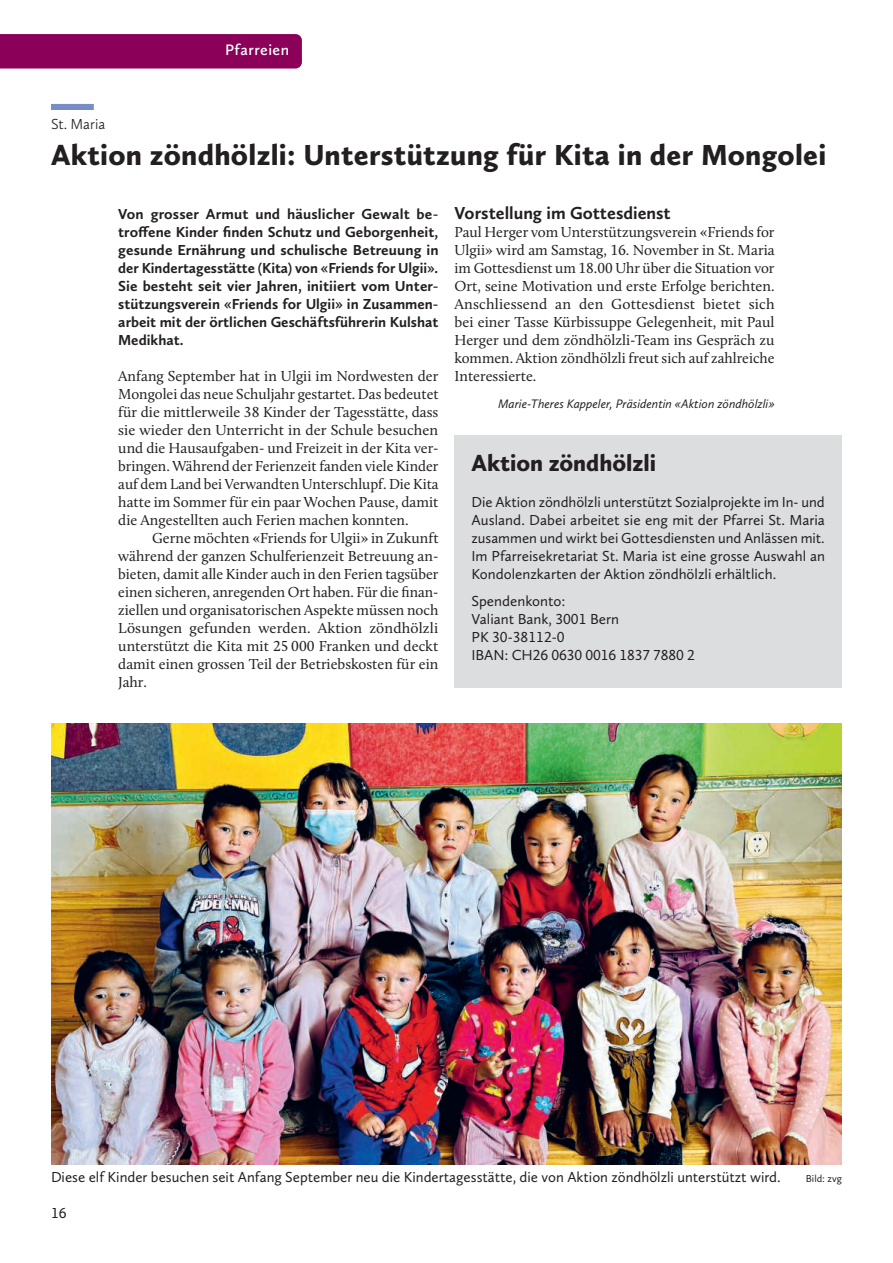
<style>
.page{position:relative;width:893px;height:1263px;background:#fff}
.page>*{position:absolute;margin:0;border:0;box-sizing:border-box;transform-origin:0 0}
.t1{font:900 30px "Calluna Sans";letter-spacing:.01em;color:#231f20}
.t2{font:900 24px "Calluna Sans";color:#231f20}
.t3{font:700 18px "Calluna Sans";color:#231f20}
.t4{font:600 15.75px "Calluna Sans";letter-spacing:.03em;color:#fff}
.t5{font:15px/18px "Calluna";color:#231f20;text-align:justify}
.t6{font:15px/18px "Calluna Sans";color:#231f20;text-align:justify}
.t7{font:700 15px/18px "Calluna Sans";color:#231f20;text-align:justify}
.t8{font:300 15px "Calluna Sans";color:#231f20}
.t9{font:italic 12.75px "Calluna Sans";color:#231f20}
.t10{font:10.5px "Calluna Sans";color:#231f20}
</style>
<div class="page">
<div style="left:51px;top:104px;width:43px;height:6px;background:#788dc7"></div>
<img style="left:51px;top:723px;width:791px;height:441px">
<div style="left:455px;top:435px;width:387px;height:252px;background:#dcdddf"></div>
<div style="left:0;top:34px;width:302px;height:35px;background:#8b0159"></div>
<p class="t4" style="left:225px;top:40px;width:66px">Pfarreien</p>
<p class="t8" style="left:51px;top:115px;width:56px">St. Maria</p>
<h1 class="t1" style="left:51px;top:136px;width:777px">Aktion zöndhölzli: Unterstützung für Kita in der Mongolei</h1>
<p class="t7" style="left:118px;top:205px;width:322px">Von grosser Armut und häuslicher Gewalt be&shy;troffene Kinder finden Schutz und Geborgenheit, gesunde Ernährung und schulische Betreuung in der Kindertagesstätte (Kita) von «Friends for Ulgii».<br>Sie besteht seit vier Jahren, initiiert vom Unter&shy;stützungsverein «Friends for Ulgii» in Zusammen&shy;arbeit mit der örtlichen Geschäftsführerin Kulshat Medikhat.</p>
<p class="t5" style="left:118px;top:367px;width:322px">Anfang September hat in Ulgii im Nordwesten der Mongolei das neue Schuljahr gestartet. Das bedeutet für die mittlerweile 38 Kinder der Tagesstätte, dass sie wieder den Unterricht in der Schule besuchen und die Hausaufgaben- und Freizeit in der Kita ver&shy;bringen. Während der Ferienzeit fanden viele Kinder auf dem Land bei Verwandten Unterschlupf. Die Kita hatte im Sommer für ein paar Wochen Pause, damit die Angestellten auch Ferien machen konnten.</p>
<p class="t5" style="left:118px;top:529px;width:322px;text-indent:34px">Gerne möchten «Friends for Ulgii» in Zukunft während der ganzen Schulferienzeit Betreuung an&shy;bieten, damit alle Kinder auch in den Ferien tagsüber einen sicheren, anregenden Ort haben. Für die finan&shy;ziellen und organisatorischen Aspekte müssen noch Lösungen gefunden werden. Aktion zöndhölzli unterstützt die Kita mit 25 000 Franken und deckt damit einen grossen Teil der Betriebskosten für ein Jahr.</p>
<p class="t3" style="left:455px;top:202px;width:218px">Vorstellung im Gottesdienst</p>
<p class="t5" style="left:455px;top:223px;width:322px">Paul Herger vom Unterstützungsverein «Friends for Ulgii» wird am Samstag, 16. November in St. Maria im Gottesdienst um 18.00 Uhr über die Situation vor Ort, seine Motivation und erste Erfolge berichten.<br>Anschliessend an den Gottesdienst bietet sich bei einer Tasse Kürbissuppe Gelegenheit, mit Paul Herger und dem zöndhölzli-Team ins Gespräch zu kommen. Aktion zöndhölzli freut sich auf zahlreiche Interessierte.</p>
<p class="t9" style="left:498px;top:396px;width:278px">Marie-Theres Kappeler, Präsidentin «Aktion zöndhölzli»</p>
<h2 class="t2" style="left:472px;top:448px;width:186px">Aktion zöndhölzli</h2>
<p class="t6" style="left:472px;top:493px;width:355px">Die Aktion zöndhölzli unterstützt Sozialprojekte im In- und Ausland. Dabei arbeitet sie eng mit der Pfarrei St. Maria zusammen und wirkt bei Gottesdiensten und Anlässen mit.<br>Im Pfarreisekretariat St. Maria ist eine grosse Auswahl an Kondolenzkarten der Aktion zöndhölzli erhältlich.</p>
<p class="t6" style="left:472px;top:592px;width:225px;text-align:left">Spendenkonto:<br>Valiant Bank, 3001 Bern<br>PK 30-38112-0<br>IBAN: CH26 0630 0016 1837 7880 2</p>
<p class="t6" style="left:51px;top:1168px;width:731px">Diese elf Kinder besuchen seit Anfang September neu die Kindertagesstätte, die von Aktion zöndhölzli unterstützt wird.</p>
<p class="t10" style="left:806px;top:1172px;width:38px">Bild: zvg</p>
<p class="t6" style="left:51px;top:1204px;width:17px">16</p>
</div>
